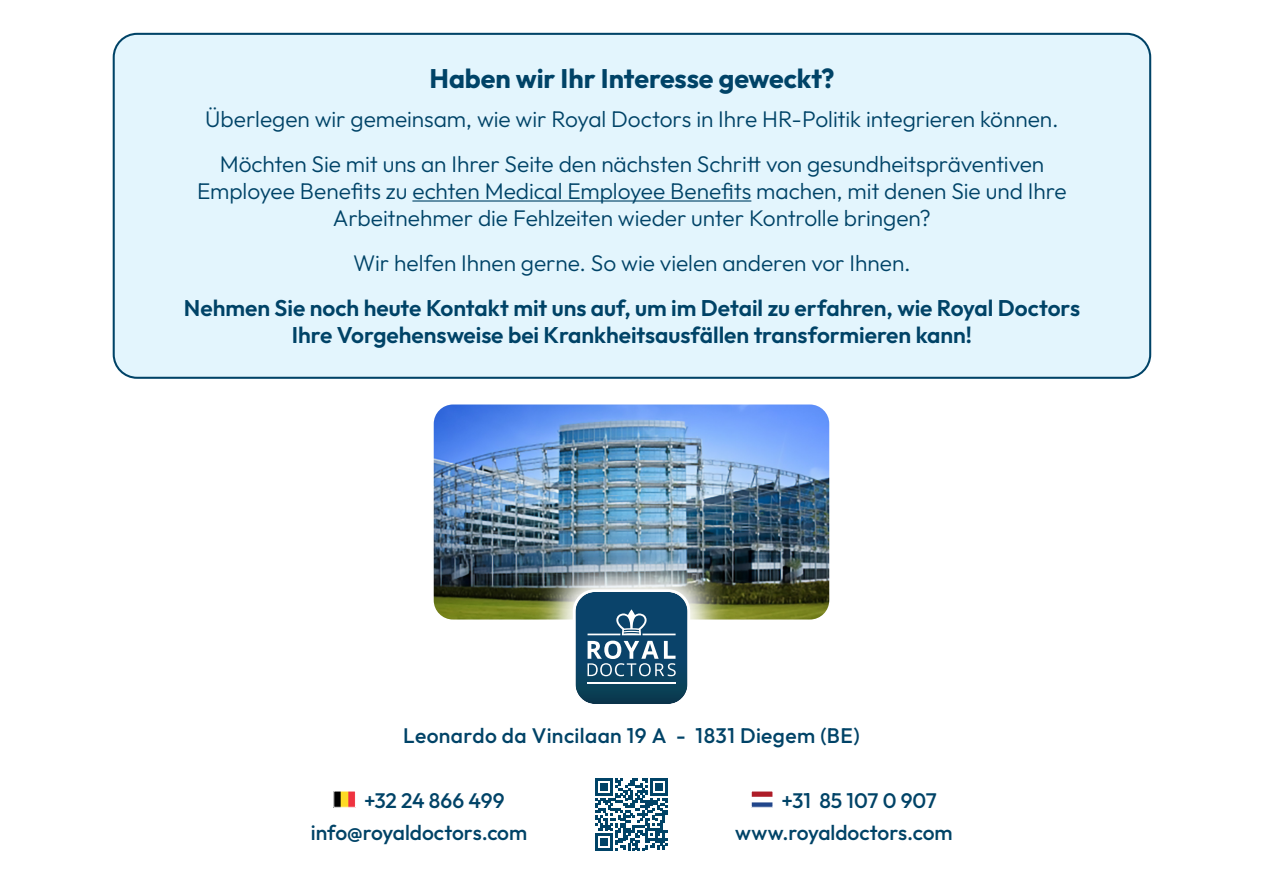
<style>
.page{position:relative;width:1263px;height:893px;background:#fff}
.page>*{position:absolute;margin:0;border:0;box-sizing:border-box;transform-origin:0 0}
.t1{font:700 26.85px "Outfit";letter-spacing:-.005em;color:#004367}
.t2{font:300 22.65px/44.7px "Outfit";letter-spacing:-.005em;color:#004367;text-align:center}
.t3{font:600 22.65px/27.2px "Outfit";letter-spacing:-.005em;color:#004367;text-align:center}
.t4{font:500 21px/32.2px "Outfit";color:#004367}
.t5{font:500 21px "Outfit";letter-spacing:.02em;color:#004367}
</style>
<div class="page">
<img style="left:434px;top:404px;width:395px;height:216px">
<img style="left:532px;top:548px;width:199px;height:72px">
<svg style="left:575px;top:592px;width:112px;height:111px;background:#2d5d7a"></svg>
<div style="left:573px;top:589px;width:117px;height:118px;border:3px solid #fff;border-radius:20px"></div>
<img style="left:335px;top:793px;width:19px;height:12px">
<img style="left:753px;top:793px;width:18px;height:12px">
<div style="left:751px;top:791px;width:22px;height:16px;border:1px solid #fff"></div>
<svg style="left:595px;top:778px;width:73px;height:72px"></svg>
<div style="left:114px;top:34px;width:1036px;height:344px;background:#e3f5fd;border-radius:23px"></div>
<hr style="left:412px;top:200px;width:339px;height:2px;background:#004367">
<div style="left:113px;top:33px;width:1038px;height:346px;border:2px solid #004367;border-radius:23px"></div>
<p class="t1" style="left:429px;top:61px;width:407px">Haben wir Ihr Interesse geweckt?</p>
<p class="t2" style="left:205px;top:97px;width:855px">Überlegen wir gemeinsam, wie wir Royal Doctors in Ihre HR-Politik integrieren können.<br>Möchten Sie mit uns an Ihrer Seite den nächsten Schritt von gesundheitspräventiven</p>
<p class="t2" style="left:197px;top:178px;width:871px;line-height:27.2px">Employee Benefits zu echten Medical Employee Benefits machen, mit denen Sie und Ihre<br>Arbeitnehmer die Fehlzeiten wieder unter Kontrolle bringen?</p>
<p class="t2" style="left:353px;top:241px;width:559px">Wir helfen Ihnen gerne. So wie vielen anderen vor Ihnen.</p>
<p class="t3" style="left:184px;top:295px;width:898px">Nehmen Sie noch heute Kontakt mit uns auf, um im Detail zu erfahren, wie Royal Doctors<br>Ihre Vorgehensweise bei Krankheitsausfällen transformieren kann!</p>
<p class="t5" style="left:403px;top:722px;width:458px">Leonardo da Vincilaan 19 A - 1831 Diegem (BE)</p>
<p class="t4" style="left:311px;top:785px;width:218px;text-indent:53px">+32 24 866 499 info@royaldoctors.com</p>
<p class="t4" style="left:735px;top:785px;width:219px;text-indent:46px">+31 85 107 0 907 www.royaldoctors.com</p>
</div>
